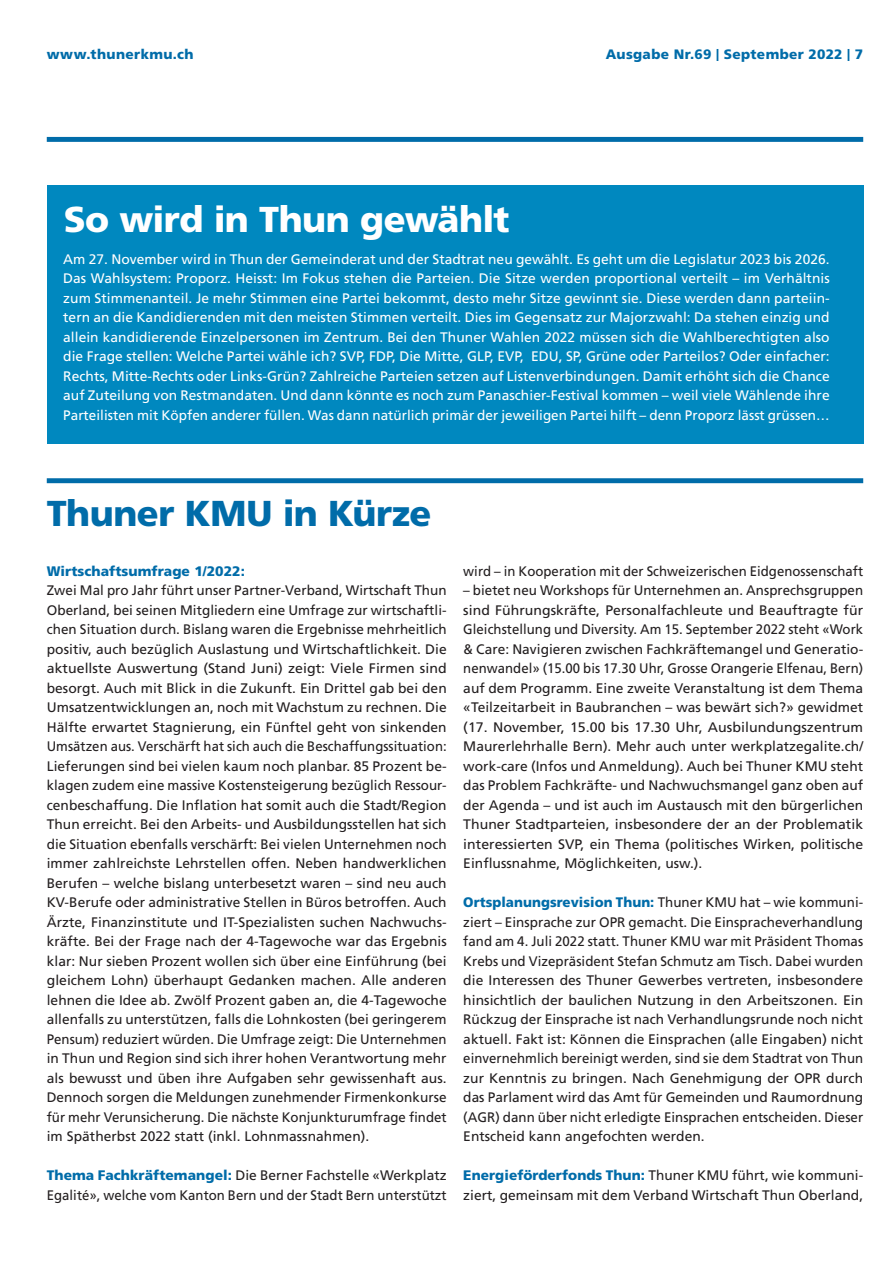
<style>
.page{position:relative;width:893px;height:1263px;background:#fff}
.page>*{position:absolute;margin:0;border:0;box-sizing:border-box;transform-origin:0 0}
.t1{font:900 36px "Frutiger LT Std";letter-spacing:-.02em;color:#fff}
.t2{font:900 36px "Frutiger LT Std";letter-spacing:-.015em;color:#006ca9}
.t3{font:13.8px/19.5px "Frutiger LT Std";letter-spacing:.005em;color:#231f20;text-align:justify}
.t4{font:13.8px/19.5px "Frutiger LT Std";letter-spacing:.005em;color:#fff;text-align:justify}
.t5{font:13.8px "Frutiger LT Std";letter-spacing:.005em;color:#231f20;scale:.96 1}
.t6{font:900 13.8px "Frutiger LT Std";letter-spacing:.005em;color:#006ca9}
.t7{font:900 13.65px "Frutiger LT Std";letter-spacing:.025em;color:#006ca9}
.s1{font-size:12px}
.s2{font-weight:900;color:#006ca9}
</style>
<div class="page">
<div style="left:47px;top:478px;width:816px;height:5px;background:#006ca9"></div>
<div style="left:47px;top:137px;width:816px;height:5px;background:#006ca9"></div>
<div style="left:47px;top:186px;width:816px;height:258px;background:#0088bf"></div>
<p class="t7" style="left:47px;top:46px;width:148px">www.thunerkmu.ch</p>
<p class="t7" style="left:606px;top:46px;width:259px">Ausgabe Nr.69 <span class="s1">|</span> September 2022 <span class="s1">|</span> 7</p>
<h1 class="t1" style="left:64px;top:198px;width:447px">So wird in Thun gewählt</h1>
<p class="t4" style="left:63px;top:249px;width:768px">Am 27. November wird in Thun der Gemeinderat und der Stadtrat neu gewählt. Es geht um die Legislatur 2023 bis 2026.<br>Das Wahlsystem: Proporz. Heisst: Im Fokus stehen die Parteien. Die Sitze werden proportional verteilt – im Verhältnis zum Stimmenanteil. Je mehr Stimmen eine Partei bekommt, desto mehr Sitze gewinnt sie. Diese werden dann parteiin&shy;tern an die Kandidierenden mit den meisten Stimmen verteilt. Dies im Gegensatz zur Majorzwahl: Da stehen einzig und allein kandidierende Einzelpersonen im Zentrum. Bei den Thuner Wahlen 2022 müssen sich die Wahlberechtigten also die Frage stellen: Welche Partei wähle ich? SVP, FDP, Die Mitte, GLP, EVP, EDU, SP, Grüne oder Parteilos? Oder einfacher:<br>Rechts, Mitte-Rechts oder Links-Grün? Zahlreiche Parteien setzen auf Listenverbindungen. Damit erhöht sich die Chance auf Zuteilung von Restmandaten. Und dann könnte es noch zum Panaschier-Festival kommen – weil viele Wählende ihre Parteilisten mit Köpfen anderer füllen. Was dann natürlich primär der jeweiligen Partei hilft – denn Proporz lässt grüssen…</p>
<h1 class="t2" style="left:47px;top:491px;width:386px">Thuner KMU in Kürze</h1>
<p class="t6" style="left:47px;top:563px;width:200px">Wirtschaftsumfrage 1/2022:</p>
<p class="t3" style="left:47px;top:581px;width:401px">Zwei Mal pro Jahr führt unser Partner-Verband, Wirtschaft Thun Oberland, bei seinen Mitgliedern eine Umfrage zur wirtschaftli&shy;chen Situation durch. Bislang waren die Ergebnisse mehrheitlich positiv, auch bezüglich Auslastung und Wirtschaftlichkeit. Die aktuellste Auswertung (Stand Juni) zeigt: Viele Firmen sind besorgt. Auch mit Blick in die Zukunft. Ein Drittel gab bei den Umsatzentwicklungen an, noch mit Wachstum zu rechnen. Die Hälfte erwartet Stagnierung, ein Fünftel geht von sinkenden Umsätzen aus. Verschärft hat sich auch die Beschaffungssituation:<br>Lieferungen sind bei vielen kaum noch planbar. 85 Prozent be&shy;klagen zudem eine massive Kostensteigerung bezüglich Ressour&shy;cenbeschaffung. Die Inflation hat somit auch die Stadt/Region Thun erreicht. Bei den Arbeits- und Ausbildungsstellen hat sich die Situation ebenfalls verschärft: Bei vielen Unternehmen noch immer zahlreichste Lehrstellen offen. Neben handwerklichen Berufen – welche bislang unterbesetzt waren – sind neu auch KV-Berufe oder administrative Stellen in Büros betroffen. Auch Ärzte, Finanzinstitute und IT-Spezialisten suchen Nachwuchs&shy;kräfte. Bei der Frage nach der 4-Tagewoche war das Ergebnis klar: Nur sieben Prozent wollen sich über eine Einführung (bei gleichem Lohn) überhaupt Gedanken machen. Alle anderen lehnen die Idee ab. Zwölf Prozent gaben an, die 4-Tagewoche allenfalls zu unterstützen, falls die Lohnkosten (bei geringerem Pensum) reduziert würden. Die Umfrage zeigt: Die Unternehmen in Thun und Region sind sich ihrer hohen Verantwortung mehr als bewusst und üben ihre Aufgaben sehr gewissenhaft aus.<br>Dennoch sorgen die Meldungen zunehmender Firmenkonkurse für mehr Verunsicherung. Die nächste Konjunkturumfrage findet im Spätherbst 2022 statt (inkl. Lohnmassnahmen).</p>
<p class="t3" style="left:47px;top:1166px;width:401px"><span class="s2">Thema Fachkräftemangel:</span> Die Berner Fachstelle «Werkplatz<br>Egalité», welche vom Kanton Bern und der Stadt Bern unterstützt</p>
<p class="t5" style="left:463px;top:563px;width:418px">wird – in Kooperation mit der Schweizerischen Eidgenossenschaft</p>
<p class="t3" style="left:463px;top:581px;width:401px">– bietet neu Workshops für Unternehmen an. Ansprechsgruppen sind Führungskräfte, Personalfachleute und Beauftragte für Gleichstellung und Diversity. Am 15. September 2022 steht «Work &amp; Care: Navigieren zwischen Fachkräftemangel und Generatio&shy;nenwandel» (15.00 bis 17.30 Uhr, Grosse Orangerie Elfenau, Bern) auf dem Programm. Eine zweite Veranstaltung ist dem Thema «Teilzeitarbeit in Baubranchen – was bewärt sich?» gewidmet (17. November, 15.00 bis 17.30 Uhr, Ausbilundungszentrum Maurerlehrhalle Bern). Mehr auch unter werkplatzegalite.ch/ work-care (Infos und Anmeldung). Auch bei Thuner KMU steht das Problem Fachkräfte- und Nachwuchsmangel ganz oben auf der Agenda – und ist auch im Austausch mit den bürgerlichen Thuner Stadtparteien, insbesondere der an der Problematik interessierten SVP, ein Thema (politisches Wirken, politische Einflussnahme, Möglichkeiten, usw.).</p>
<p class="t3" style="left:463px;top:893px;width:401px"><span class="s2">Ortsplanungsrevision Thun:</span> Thuner KMU hat – wie kommuni&shy;ziert – Einsprache zur OPR gemacht. Die Einspracheverhandlung fand am 4. Juli 2022 statt. Thuner KMU war mit Präsident Thomas Krebs und Vizepräsident Stefan Schmutz am Tisch. Dabei wurden die Interessen des Thuner Gewerbes vertreten, insbesondere hinsichtlich der baulichen Nutzung in den Arbeitszonen. Ein Rückzug der Einsprache ist nach Verhandlungsrunde noch nicht aktuell. Fakt ist: Können die Einsprachen (alle Eingaben) nicht einvernehmlich bereinigt werden, sind sie dem Stadtrat von Thun zur Kenntnis zu bringen. Nach Genehmigung der OPR durch das Parlament wird das Amt für Gemeinden und Raumordnung (AGR) dann über nicht erledigte Einsprachen entscheiden. Dieser Entscheid kann angefochten werden.</p>
<p class="t3" style="left:463px;top:1166px;width:401px"><span class="s2">Energieförderfonds Thun:</span> Thuner KMU führt, wie kommuni&shy;ziert, gemeinsam mit dem Verband Wirtschaft Thun Oberland,</p>
</div>
